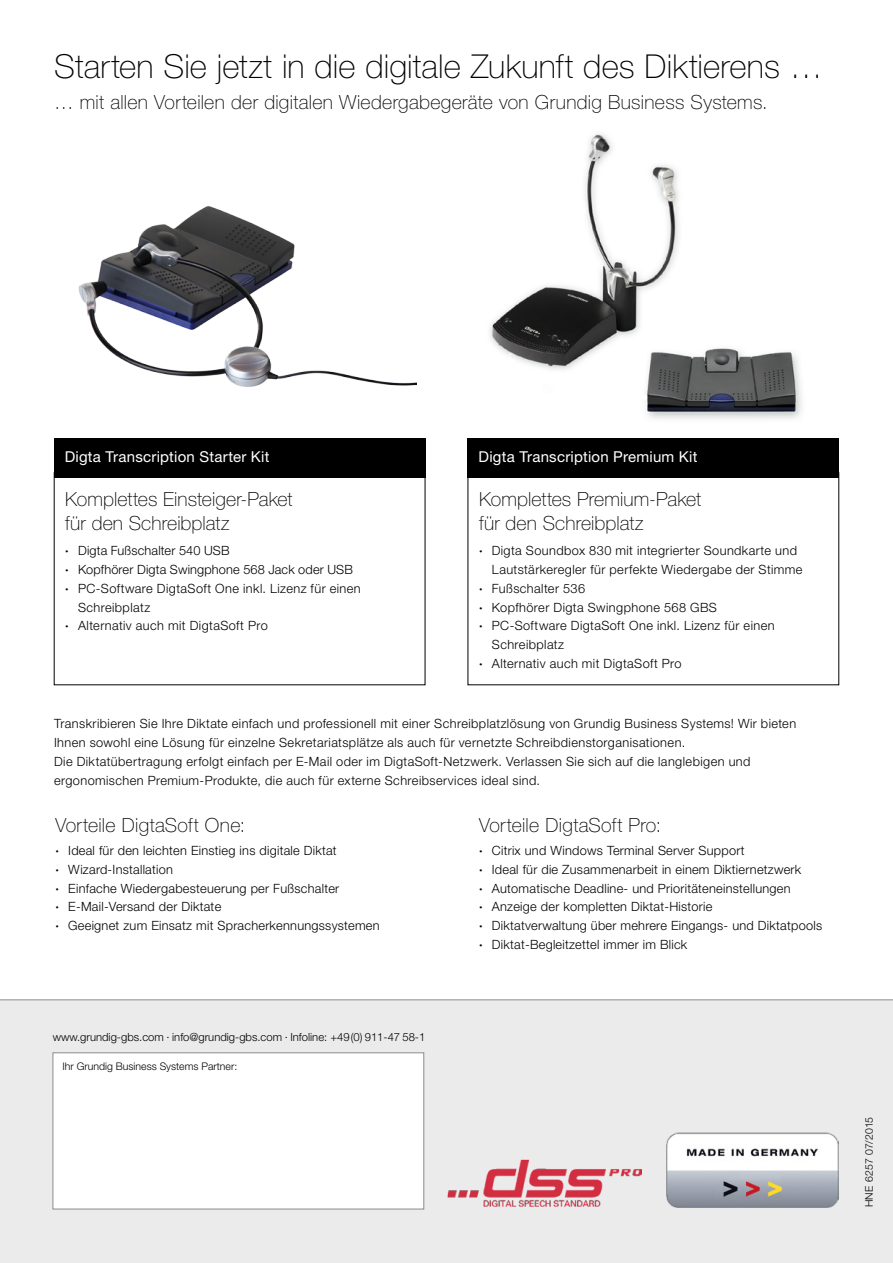
<style>
.page{position:relative;width:893px;height:1263px;background:#fff}
.page>*{position:absolute;margin:0;border:0;box-sizing:border-box;transform-origin:0 0}
.t1{font:100 33px "Helvetica Neue LT Std";letter-spacing:.005em;color:#000}
.t2{font:100 19.5px/24px "Helvetica Neue LT Std";letter-spacing:.01em;color:#000}
.t3{font:15px "Helvetica Neue LT Std";letter-spacing:.015em;color:#fff}
.t4{font:300 12.75px/18.8px "Helvetica Neue LT Std";letter-spacing:.025em;color:#000}
.t5{font:300 11.25px "Helvetica Neue LT Std";color:#000}
.t6{font:300 10.5px "Helvetica Neue LT Std";color:#000}
.s1{font-weight:700}
</style>
<div class="page">
<div style="left:0;top:999px;width:893px;height:264px;background:#ebebec"></div>
<img style="left:666px;top:1132px;width:173px;height:75px">
<img style="left:447px;top:1159px;width:195px;height:47px">
<img style="left:78px;top:206px;width:339px;height:181px">
<img style="left:490px;top:133px;width:312px;height:286px">
<div style="left:54px;top:438px;width:371px;height:39px;background:#000"></div>
<div style="left:468px;top:438px;width:371px;height:39px;background:#000"></div>
<div style="left:53px;top:1053px;width:371px;height:156px;background:#fff"></div>
<hr style="left:0;top:999px;width:893px;height:1px;background:#939598">
<h1 class="t1" style="left:54px;top:47px;width:770px">Starten Sie jetzt in die digitale Zukunft des Diktierens …</h1>
<h2 class="t2" style="left:54px;top:90px;width:715px">… mit allen Vorteilen der digitalen Wiedergabegeräte von Grundig Business Systems.</h2>
<p class="t3" style="left:65px;top:448px;width:206px">Digta Transcription Starter Kit</p>
<p class="t3" style="left:479px;top:448px;width:220px">Digta Transcription Premium Kit</p>
<h2 class="t2" style="left:65px;top:487px;width:229px">Komplettes Einsteiger-Paket für den Schreibplatz</h2>
<p class="t4" style="left:65px;top:541px;width:166px"><span class="s1">·</span> Digta Fußschalter 540 USB</p>
<p class="t4" style="left:65px;top:560px;width:289px"><span class="s1">·</span> Kopfhörer Digta Swingphone 568 Jack oder USB</p>
<p class="t4" style="left:65px;top:579px;width:297px"><span class="s1">·</span> PC-Software DigtaSoft One inkl. Lizenz für einen</p>
<p class="t4" style="left:78px;top:597px;width:74px">Schreibplatz</p>
<p class="t4" style="left:65px;top:616px;width:204px"><span class="s1">·</span> Alternativ auch mit DigtaSoft Pro</p>
<h2 class="t2" style="left:479px;top:487px;width:224px">Komplettes Premium-Paket für den Schreibplatz</h2>
<p class="t4" style="left:479px;top:541px;width:319px"><span class="s1">·</span> Digta Soundbox 830 mit integrierter Soundkarte und</p>
<p class="t4" style="left:492px;top:560px;width:312px">Lautstärkeregler für perfekte Wiedergabe der Stimme</p>
<p class="t4" style="left:479px;top:579px;width:107px"><span class="s1">·</span> Fußschalter 536</p>
<p class="t4" style="left:479px;top:597px;width:239px"><span class="s1">·</span> Kopfhörer Digta Swingphone 568 GBS</p>
<p class="t4" style="left:479px;top:616px;width:297px"><span class="s1">·</span> PC-Software DigtaSoft One inkl. Lizenz für einen</p>
<p class="t4" style="left:492px;top:635px;width:74px">Schreibplatz</p>
<p class="t4" style="left:479px;top:654px;width:204px"><span class="s1">·</span> Alternativ auch mit DigtaSoft Pro</p>
<p class="t4" style="left:54px;top:714px;width:744px">Transkribieren Sie Ihre Diktate einfach und professionell mit einer Schreibplatzlösung von Grundig Business Systems! Wir bieten Ihnen sowohl eine Lösung für einzelne Sekretariatsplätze als auch für vernetzte Schreibdienstorganisationen.<br>Die Diktatübertragung erfolgt einfach per E-Mail oder im DigtaSoft-Netzwerk. Verlassen Sie sich auf die langlebigen und ergonomischen Premium-Produkte, die auch für externe Schreibservices ideal sind.</p>
<h2 class="t2" style="left:56px;top:813px;width:191px">Vorteile DigtaSoft One:</h2>
<p class="t4" style="left:56px;top:841px;width:326px"><span class="s1">·</span> Ideal für den leichten Einstieg ins digitale Diktat<br><span class="s1">·</span> Wizard-Installation<br><span class="s1">·</span> Einfache Wiedergabesteuerung per Fußschalter<br><span class="s1">·</span> E-Mail-Versand der Diktate<br><span class="s1">·</span> Geeignet zum Einsatz mit Spracherkennungssystemen</p>
<p class="t5" style="left:53px;top:1030px;width:374px">www.grundig-gbs.com · info@grundig-gbs.com · Infoline: +49(0) 911-47 58-1</p>
<p class="t6" style="left:63px;top:1060px;width:176px">Ihr Grundig Business Systems Partner:</p>
<h2 class="t2" style="left:479px;top:813px;width:184px">Vorteile DigtaSoft Pro:</h2>
<p class="t4" style="left:479px;top:841px;width:344px"><span class="s1">·</span> Citrix und Windows Terminal Server Support<br><span class="s1">·</span> Ideal für die Zusammenarbeit in einem Diktiernetzwerk<br><span class="s1">·</span> Automatische Deadline- und Prioritäteneinstellungen<br><span class="s1">·</span> Anzeige der kompletten Diktat-Historie<br><span class="s1">·</span> Diktatverwaltung über mehrere Eingangs- und Diktatpools <span class="s1">·</span> Diktat-Begleitzettel immer im Blick</p>
<p class="t6" style="left:863px;top:1207px;width:92px;rotate:-90deg">HNE 6257 07/2015</p>
</div>
